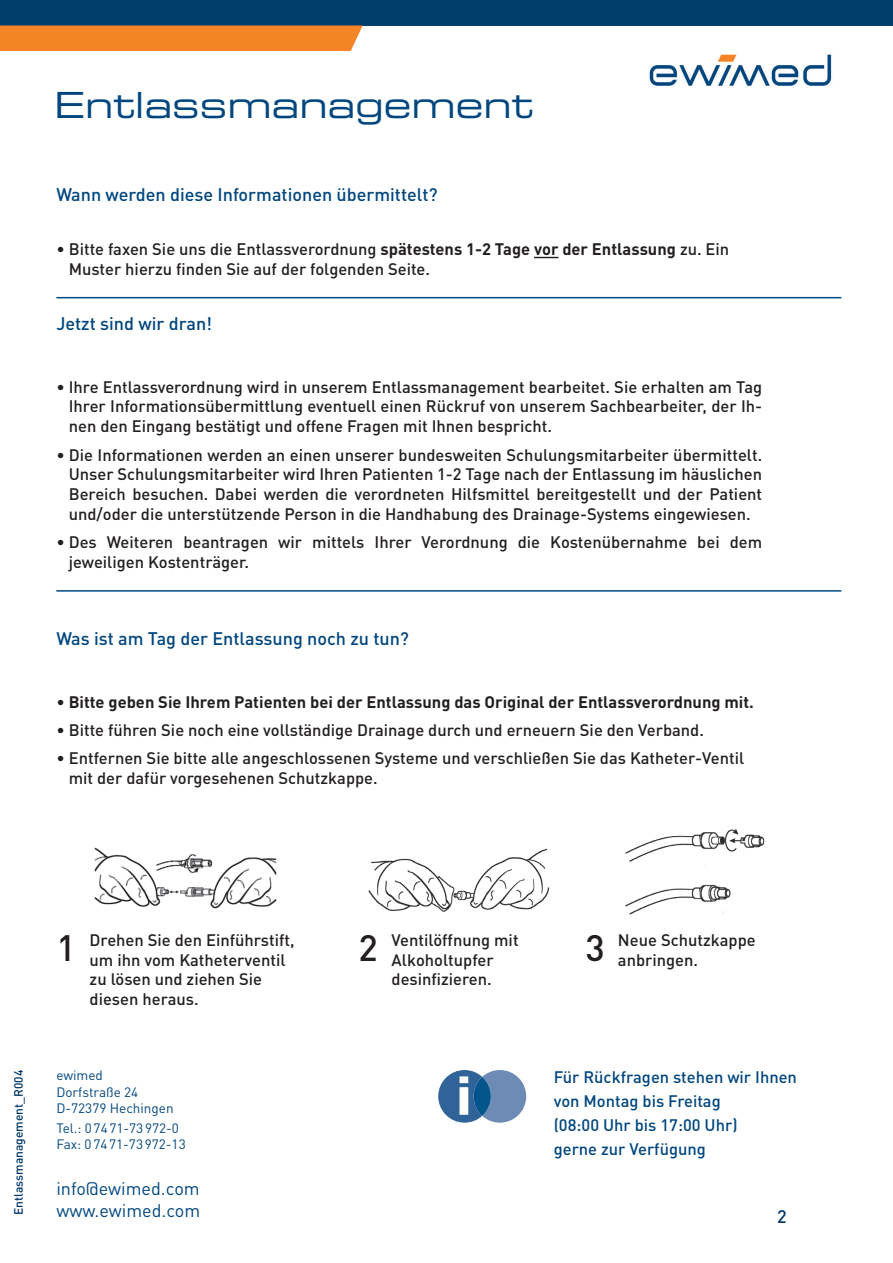
<style>
.page{position:relative;width:893px;height:1263px;background:#fff}
.page>*{position:absolute;margin:0;border:0;box-sizing:border-box;transform-origin:0 0}
.t1{font:500 36.3px "DIN Pro";color:#231f20}
.t2{font:36px "Eurostile LT Std Ex 2";color:#00467e}
.t3{font:500 18px "DIN Pro";color:#00467e}
.t4{font:18px/21.6px "DIN Pro";color:#00467e}
.t5{font:500 18px "DIN Pro";color:#003667}
.t6{font:500 16.5px/19.8px "DIN Pro";color:#231f20}
.t7{font:500 16.5px/24px "DIN Pro";color:#00467e}
.t8{font:700 16.5px "DINOT";color:#231f20}
.t9{font:13.5px/16.2px "DIN Pro";color:#00467e}
.t10{font:500 12px "DIN Pro";color:#003667}
.s1{font-family:"DINOT";font-weight:700}
.s2{font-family:"DIN Pro";font-weight:500}
</style>
<div class="page">
<div style="left:0;top:0;width:893px;height:26px;background:#003d6a"></div>
<div style="left:0;top:26px;width:363px;height:25px;background:#f58427"></div>
<img style="left:649px;top:54px;width:183px;height:32px">
<svg style="left:438px;top:1070px;width:88px;height:53px"></svg>
<svg style="left:534px;top:257px;width:24px;height:1px"></svg>
<hr style="left:56px;top:297px;width:785px;height:1px;background:#00467e">
<hr style="left:56px;top:590px;width:785px;height:2px;background:#00467e">
<img style="left:94px;top:847px;width:183px;height:62px">
<img style="left:368px;top:848px;width:182px;height:64px">
<img style="left:625px;top:828px;width:140px;height:87px">
<h2 class="t2" style="left:54px;top:80px;width:481px">Entlassmanagement</h2>
<p class="t3" style="left:56px;top:182px;width:383px">Wann werden diese Informationen übermittelt?</p>
<p class="t6" style="left:69px;top:239px;width:662px;text-indent:-12px">• Bitte faxen Sie uns die Entlassverordnung <span class="s1">spätestens 1-2 Tage vor der Entlassung</span> zu. Ein<br>Muster hierzu finden Sie auf der folgenden Seite.</p>
<p class="t3" style="left:56px;top:311px;width:157px">Jetzt sind wir dran!</p>
<p class="t6" style="left:69px;top:376px;width:695px;text-align:justify;text-indent:-12px">• Ihre Entlassverordnung wird in unserem Entlassmanagement bearbeitet. Sie erhalten am Tag Ihrer Informationsübermittlung eventuell einen Rückruf von unserem Sachbearbeiter, der Ih&shy;nen den Eingang bestätigt und offene Fragen mit Ihnen bespricht.</p>
<p class="t6" style="left:69px;top:444px;width:695px;text-align:justify;text-indent:-12px">• Die Informationen werden an einen unserer bundesweiten Schulungsmitarbeiter übermittelt.<br>Unser Schulungsmitarbeiter wird Ihren Patienten 1-2 Tage nach der Entlassung im häuslichen Bereich besuchen. Dabei werden die verordneten Hilfsmittel bereitgestellt und der Patient und/oder die unterstützende Person in die Handhabung des Drainage-Systems eingewiesen.</p>
<p class="t6" style="left:69px;top:532px;width:695px;text-indent:-12px">• Des Weiteren beantragen wir mittels Ihrer Verordnung die Kostenübernahme bei dem jeweiligen Kostenträger.</p>
<p class="t3" style="left:56px;top:626px;width:354px">Was ist am Tag der Entlassung noch zu tun?</p>
<p class="t8" style="left:56px;top:689px;width:699px"><span class="s2">•</span> Bitte geben Sie Ihrem Patienten bei der Entlassung das Original der Entlassverordnung mit.</p>
<p class="t6" style="left:56px;top:719px;width:649px">• Bitte führen Sie noch eine vollständige Drainage durch und erneuern Sie den Verband.</p>
<p class="t6" style="left:69px;top:748px;width:677px;text-indent:-12px">• Entfernen Sie bitte alle angeschlossenen Systeme und verschließen Sie das Katheter-Ventil mit der dafür vorgesehenen Schutzkappe.</p>
<p class="t10" style="left:10px;top:1215px;width:147px;rotate:-90deg">Entlassmanagement_R004</p>
<p class="t6" style="left:90px;top:929px;width:206px">Drehen Sie den Einführstift, um ihn vom Katheterventil zu lösen und ziehen Sie diesen heraus.</p>
<h1 class="t1" style="left:359px;top:923px;width:21px">2</h1>
<p class="t6" style="left:585px;top:929px;width:172px;text-indent:33px">Neue Schutzkappe<br><sup>3</sup> anbringen.</p>
<h1 class="t1" style="left:56px;top:923px;width:21px">1</h1>
<p class="t6" style="left:392px;top:929px;width:129px">Ventilöffnung mit<br>Alkoholtupfer desinfizieren.</p>
<p class="t9" style="left:56px;top:1067px;width:119px">ewimed<br>Dorfstraße 24<br>D-72379 Hechingen</p>
<p class="t9" style="left:56px;top:1120px;width:131px">Tel.: 0 74 71-73 972-0<br>Fax: 0 74 71-73 972-13</p>
<p class="t4" style="left:56px;top:1177px;width:145px">info@ewimed.com www.ewimed.com</p>
<p class="t7" style="left:554px;top:1064px;width:245px">Für Rückfragen stehen wir Ihnen von Montag bis Freitag<br>(08:00 Uhr bis 17:00 Uhr)<br>gerne zur Verfügung</p>
<p class="t5" style="left:777px;top:1205px;width:11px">2</p>
</div>
